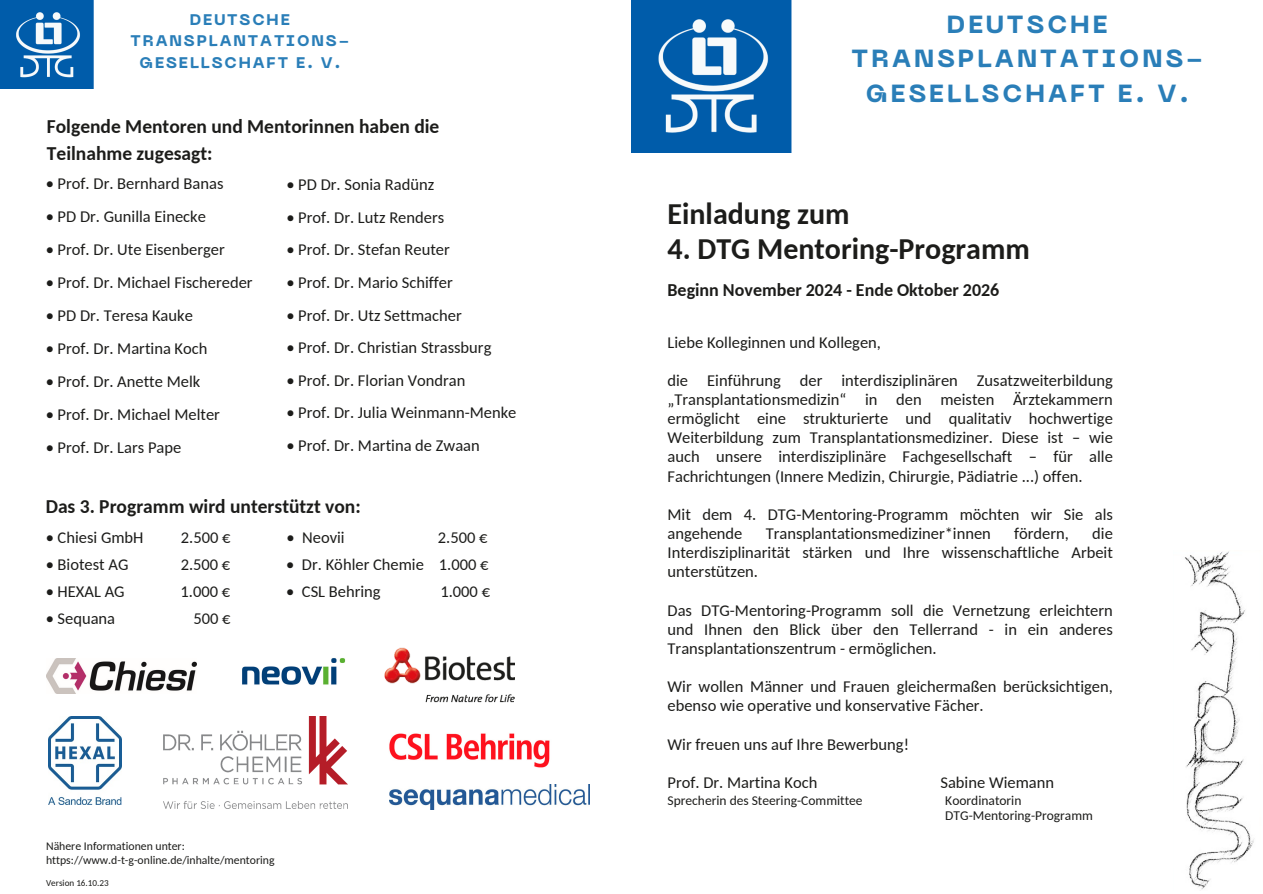
<style>
.page{position:relative;width:1263px;height:894px;background:#fff}
.page>*{position:absolute;margin:0;border:0;box-sizing:border-box;transform-origin:0 0}
.t1{font:700 30px "Carlito";color:#1c1c1a}
.t2{font:800 24.6px/34.3px "PP Neue Machina";letter-spacing:.125em;color:#2a7eb8;text-align:center}
.t3{font:700 19.5px/27px "Carlito";color:#1c1c1a}
.t4{font:700 18px "Carlito";color:#1c1c1a}
.t5{font:16.5px/19.2px "Carlito";color:#1c1c1a;text-align:justify}
.t6{font:800 15.3px/21.3px "PP Neue Machina";letter-spacing:.125em;color:#2a7eb8;text-align:center}
.t7{font:13.5px/15.8px "Carlito";color:#1c1c1a}
.t8{font:11.7px "Carlito";color:#1c1c1a}
.t9{font:9.15px "Carlito";color:#1c1c1a}
</style>
<div class="page">
<img style="left:1185px;top:551px;width:69px;height:339px">
<img style="left:47px;top:658px;width:150px;height:35px">
<img style="left:385px;top:647px;width:129px;height:56px">
<img style="left:49px;top:716px;width:73px;height:87px">
<img style="left:631px;top:0;width:160px;height:152px">
<img style="left:0;top:0;width:93px;height:89px">
<img style="left:163px;top:716px;width:185px;height:92px">
<img style="left:389px;top:784px;width:201px;height:24px">
<img style="left:242px;top:658px;width:104px;height:27px">
<img style="left:389px;top:733px;width:161px;height:35px">
<h5 class="t6" style="left:131px;top:10px;width:220px">DEUTSCHE<br>TRANSPLANTATIONS-<br>GESELLSCHAFT E. V.</h5>
<h5 class="t2" style="left:852px;top:9px;width:353px">DEUTSCHE<br>TRANSPLANTATIONS-<br>GESELLSCHAFT E. V.</h5>
<h5 class="t3" style="left:47px;top:114px;width:394px">Folgende Mentoren und Mentorinnen haben die<br>Teilnahme zugesagt:</h5>
<h5 class="t5" style="left:286px;top:176px;width:149px">• PD Dr. Sonia Radünz</h5>
<h5 class="t5" style="left:286px;top:209px;width:159px">• Prof. Dr. Lutz Renders</h5>
<h5 class="t5" style="left:286px;top:241px;width:165px">• Prof. Dr. Stefan Reuter</h5>
<h5 class="t5" style="left:286px;top:274px;width:168px">• Prof. Dr. Mario Schiffer</h5>
<h5 class="t5" style="left:286px;top:307px;width:177px">• Prof. Dr. Utz Settmacher</h5>
<h5 class="t5" style="left:286px;top:339px;width:207px">• Prof. Dr. Christian Strassburg</h5>
<h5 class="t5" style="left:286px;top:372px;width:181px">• Prof. Dr. Florian Vondran</h5>
<h5 class="t5" style="left:286px;top:404px;width:232px">• Prof. Dr. Julia Weinmann-Menke</h5>
<h5 class="t5" style="left:286px;top:437px;width:195px">• Prof. Dr. Martina de Zwaan</h5>
<p class="t5" style="left:46px;top:175px;width:179px">• Prof. Dr. Bernhard Banas</p>
<p class="t5" style="left:46px;top:208px;width:162px">• PD Dr. Gunilla Einecke</p>
<p class="t5" style="left:46px;top:241px;width:181px">• Prof. Dr. Ute Eisenberger</p>
<p class="t5" style="left:46px;top:274px;width:208px">• Prof. Dr. Michael Fischereder</p>
<p class="t5" style="left:46px;top:307px;width:149px">• PD Dr. Teresa Kauke</p>
<p class="t5" style="left:46px;top:340px;width:163px">• Prof. Dr. Martina Koch</p>
<p class="t5" style="left:46px;top:373px;width:156px">• Prof. Dr. Anette Melk</p>
<p class="t5" style="left:46px;top:406px;width:176px">• Prof. Dr. Michael Melter</p>
<p class="t5" style="left:46px;top:439px;width:137px">• Prof. Dr. Lars Pape</p>
<p class="t3" style="left:46px;top:495px;width:317px">Das 3. Programm wird unterstützt von:</p>
<p class="t5" style="left:46px;top:529px;width:99px">• Chiesi GmbH</p>
<p class="t5" style="left:181px;top:529px;width:51px">2.500 €</p>
<p class="t5" style="left:286px;top:529px;width:60px">• Neovii</p>
<p class="t5" style="left:438px;top:529px;width:51px">2.500 €</p>
<p class="t5" style="left:46px;top:556px;width:84px">• Biotest AG</p>
<p class="t5" style="left:181px;top:556px;width:51px">2.500 €</p>
<p class="t5" style="left:286px;top:556px;width:204px">• Dr. Köhler Chemie 1.000 €</p>
<p class="t5" style="left:46px;top:583px;width:80px">• HEXAL AG</p>
<p class="t5" style="left:181px;top:583px;width:51px">1.000 €</p>
<p class="t5" style="left:286px;top:583px;width:96px">• CSL Behring</p>
<p class="t5" style="left:440px;top:583px;width:51px">1.000 €</p>
<p class="t5" style="left:46px;top:610px;width:71px">• Sequana</p>
<p class="t5" style="left:194px;top:610px;width:39px">500 €</p>
<p class="t8" style="left:46px;top:841px;width:140px">Nähere Informationen unter:</p>
<p class="t8" style="left:46px;top:854px;width:230px">https://www.d-t-g-online.de/inhalte/mentoring</p>
<p class="t9" style="left:46px;top:878px;width:64px">Version 16.10.23</p>
<p class="t1" style="left:667px;top:202px;width:183px">Einladung zum</p>
<p class="t1" style="left:667px;top:236px;width:364px">4. DTG Mentoring-Programm</p>
<h5 class="t4" style="left:667px;top:282px;width:333px">Beginn November 2024 - Ende Oktober 2026</h5>
<p class="t5" style="left:667px;top:334px;width:215px">Liebe Kolleginnen und Kollegen,</p>
<p class="t5" style="left:667px;top:372px;width:447px">die Einführung der interdisziplinären Zusatzweiterbildung „Transplantationsmedizin“ in den meisten Ärztekammern ermöglicht eine strukturierte und qualitativ hochwertige Weiterbildung zum Transplantationsmediziner. Diese ist – wie auch unsere interdisziplinäre Fachgesellschaft – für alle Fachrichtungen (Innere Medizin, Chirurgie, Pädiatrie ...) offen.</p>
<h2 class="t5" style="left:667px;top:506px;width:447px">Mit dem 4. DTG-Mentoring-Programm möchten wir Sie als angehende</h2>
<h2 class="t5" style="left:766px;top:525px;width:227px">Transplantationsmediziner*innen</h2>
<h2 class="t5" style="left:1014px;top:525px;width:56px">fördern,</h2>
<h2 class="t5" style="left:667px;top:525px;width:447px;text-indent:425px">die Interdisziplinarität stärken und Ihre wissenschaftliche Arbeit unterstützen.</h2>
<h1 class="t5" style="left:667px;top:601px;width:447px">Das DTG-Mentoring-Programm soll die Vernetzung erleichtern und Ihnen den Blick über den Tellerrand - in ein anderes Transplantationszentrum - ermöglichen.</h1>
<p class="t5" style="left:667px;top:678px;width:447px">Wir wollen Männer und Frauen gleichermaßen berücksichtigen, ebenso wie operative und konservative Fächer.</p>
<p class="t5" style="left:667px;top:735px;width:243px">Wir freuen uns auf Ihre Bewerbung!</p>
<h5 class="t5" style="left:667px;top:773px;width:151px">Prof. Dr. Martina Koch</h5>
<h5 class="t5" style="left:940px;top:773px;width:115px">Sabine Wiemann</h5>
<h5 class="t7" style="left:667px;top:793px;width:197px">Sprecherin des Steering-Committee</h5>
<h5 class="t7" style="left:945px;top:793px;width:149px">Koordinatorin<br>DTG-Mentoring-Programm</h5>
</div>
